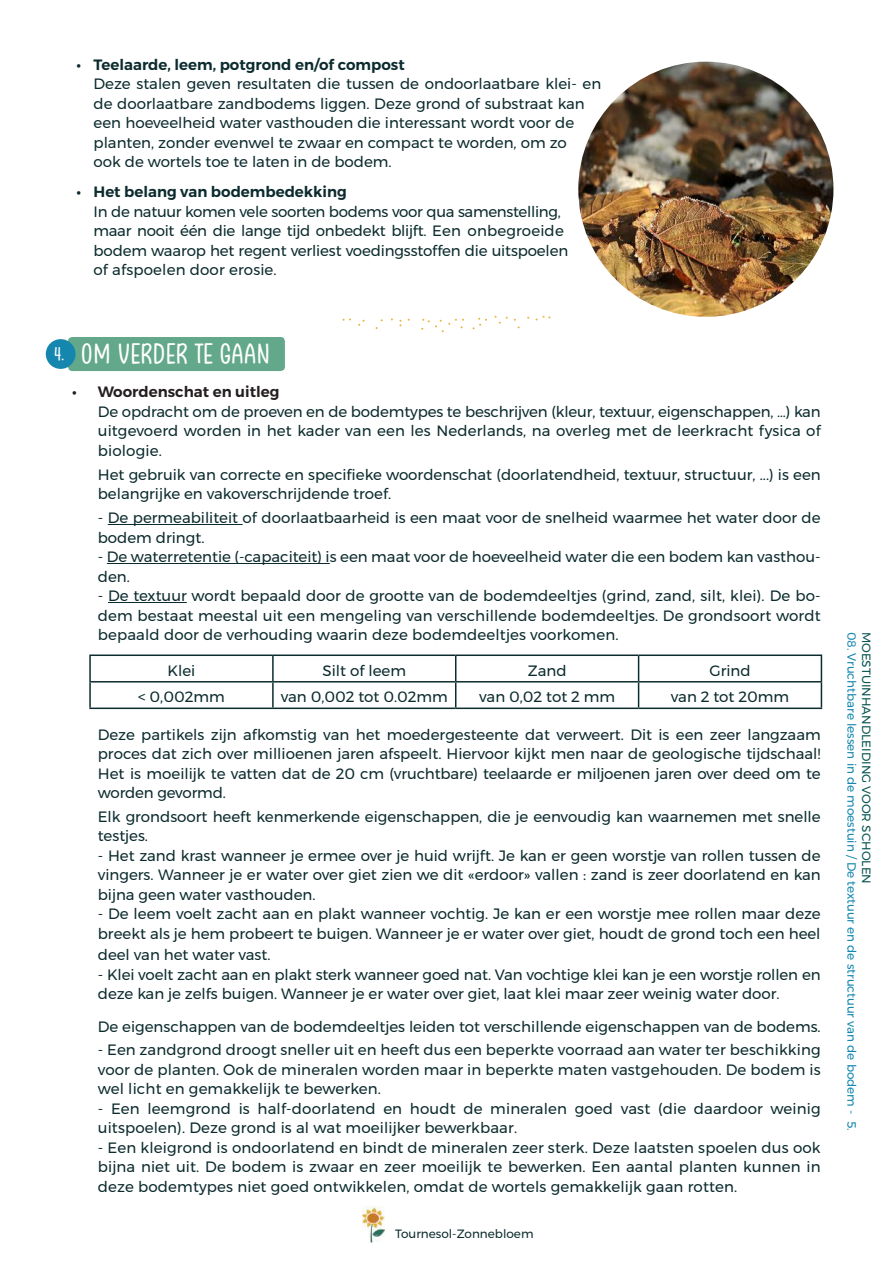
<style>
.page{position:relative;width:893px;height:1263px;background:#fff}
.page>*{position:absolute;margin:0;border:0;box-sizing:border-box;transform-origin:0 0}
.t1{font:27px "Clambake October Six";color:#fff}
.t2{font:18px "Clambake October Six";color:#fff}
.t3{font:15px/19.5px "Montserrat";color:#0c2b2e}
.t4{font:15px/19.5px "Montserrat";letter-spacing:-.02em;color:#0c2b2e}
.t5{font:600 15px "Montserrat";color:#0c2b2e}
.t6{font:600 15px "Montserrat";color:#241f1f}
.t7{font:12px "Montserrat";color:#1587af}
.t8{font:12px "Montserrat";color:#0a5650}
.t9{font:12px "Montserrat";color:#0c2b2e}
</style>
<div class="page">
<img style="left:363px;top:1206px;width:22px;height:36px">
<div style="left:68px;top:337px;width:217px;height:34px;background:#63a88a;border-radius:4px"></div>
<div style="left:46px;top:339px;width:30px;height:30px;background:#1587af;border-radius:50%"></div>
<hr style="left:108px;top:524px;width:135px;height:1px;background:#0c2b2e">
<hr style="left:107px;top:563px;width:223px;height:1px;background:#0c2b2e">
<hr style="left:108px;top:602px;width:79px;height:1px;background:#0c2b2e">
<hr style="left:89px;top:654px;width:184px;height:2px;background:#0c2b2e">
<hr style="left:89px;top:656px;width:2px;height:25px;background:#0c2b2e">
<hr style="left:273px;top:654px;width:183px;height:2px;background:#0c2b2e">
<hr style="left:272px;top:656px;width:2px;height:25px;background:#0c2b2e">
<hr style="left:456px;top:654px;width:183px;height:2px;background:#0c2b2e">
<hr style="left:639px;top:654px;width:183px;height:2px;background:#0c2b2e">
<hr style="left:89px;top:681px;width:184px;height:1px;background:#0c2b2e">
<hr style="left:89px;top:682px;width:2px;height:25px;background:#0c2b2e">
<hr style="left:273px;top:681px;width:183px;height:1px;background:#0c2b2e">
<hr style="left:272px;top:682px;width:2px;height:25px;background:#0c2b2e">
<hr style="left:456px;top:681px;width:183px;height:1px;background:#0c2b2e">
<svg style="left:455px;top:656px;width:1px;height:51px"></svg>
<hr style="left:639px;top:681px;width:183px;height:1px;background:#0c2b2e">
<svg style="left:638px;top:656px;width:1px;height:51px"></svg>
<svg style="left:821px;top:656px;width:1px;height:51px"></svg>
<hr style="left:89px;top:707px;width:184px;height:2px;background:#0c2b2e">
<hr style="left:273px;top:707px;width:183px;height:2px;background:#0c2b2e">
<hr style="left:456px;top:707px;width:183px;height:2px;background:#0c2b2e">
<hr style="left:639px;top:707px;width:183px;height:2px;background:#0c2b2e">
<img style="left:578px;top:62px;width:255px;height:255px;border-radius:128px">
<svg style="left:495px;top:316px;width:13px;height:8px"></svg>
<svg style="left:536px;top:316px;width:14px;height:4px"></svg>
<svg style="left:358px;top:320px;width:7px;height:6px"></svg>
<svg style="left:473px;top:318px;width:14px;height:11px"></svg>
<svg style="left:421px;top:319px;width:43px;height:13px"></svg>
<p class="t5" style="left:77px;top:53px;width:330px">• Teelaarde, leem, potgrond en/of compost</p>
<p class="t3" style="left:94px;top:74px;width:509px">Deze stalen geven resultaten die tussen de ondoorlaatbare klei- en de doorlaatbare zandbodems liggen. Deze grond of substraat kan een hoeveelheid water vasthouden die interessant wordt voor de planten, zonder evenwel te zwaar en compact te worden, om zo<br>ook de wortels toe te laten in de bodem.</p>
<p class="t5" style="left:77px;top:180px;width:272px">• Het belang van bodembedekking</p>
<p class="t4" style="left:94px;top:202px;width:476px">In de natuur komen vele soorten bodems voor qua samenstelling, maar nooit één die lange tijd onbedekt blijft. Een onbegroeide bodem waarop het regent verliest voedingsstoffen die uitspoelen of afspoelen door erosie.</p>
<p class="t2" style="left:54px;top:344px;width:12px">4.</p>
<h1 class="t1" style="left:81px;top:338px;width:191px">OM VERDER TE GAAN</h1>
<p class="t6" style="left:72px;top:380px;width:209px">• Woordenschat en uitleg</p>
<p class="t3" style="left:98px;top:402px;width:724px;text-align:justify">De opdracht om de proeven en de bodemtypes te beschrijven (kleur, textuur, eigenschappen, …) kan uitgevoerd worden in het kader van een les Nederlands, na overleg met de leerkracht fysica of biologie.</p>
<p class="t3" style="left:98px;top:464px;width:724px">Het gebruik van correcte en specifieke woordenschat (doorlatendheid, textuur, structuur, ...) is een belangrijke en vakoverschrijdende troef.</p>
<p class="t3" style="left:98px;top:508px;width:724px">- De permeabiliteit of doorlaatbaarheid is een maat voor de snelheid waarmee het water door de bodem dringt.</p>
<p class="t3" style="left:98px;top:547px;width:724px">- De waterretentie (-capaciteit) is een maat voor de hoeveelheid water die een bodem kan vasthou&shy;den.</p>
<p class="t3" style="left:98px;top:586px;width:724px;text-align:justify">- De textuur wordt bepaald door de grootte van de bodemdeeltjes (grind, zand, silt, klei). De bo&shy;dem bestaat meestal uit een mengeling van verschillende bodemdeeltjes. De grondsoort wordt bepaald door de verhouding waarin deze bodemdeeltjes voorkomen.</p>
<p class="t3" style="left:168px;top:660px;width:29px">Klei</p>
<p class="t3" style="left:323px;top:660px;width:85px">Silt of leem</p>
<p class="t3" style="left:528px;top:660px;width:40px">Zand</p>
<p class="t3" style="left:709px;top:660px;width:43px">Grind</p>
<p class="t3" style="left:138px;top:687px;width:88px">&lt; 0,002mm</p>
<p class="t3" style="left:281px;top:687px;width:169px">van 0,002 tot 0.02mm</p>
<p class="t3" style="left:479px;top:687px;width:137px">van 0,02 tot 2 mm</p>
<p class="t3" style="left:671px;top:687px;width:120px">van 2 tot 20mm</p>
<p class="t3" style="left:98px;top:724px;width:724px;text-align:justify">Deze partikels zijn afkomstig van het moedergesteente dat verweert. Dit is een zeer langzaam proces dat zich over millioenen jaren afspeelt. Hiervoor kijkt men naar de geologische tijdschaal!<br>Het is moeilijk te vatten dat de 20 cm (vruchtbare) teelaarde er miljoenen jaren over deed om te worden gevormd.</p>
<p class="t3" style="left:98px;top:807px;width:724px">Elk grondsoort heeft kenmerkende eigenschappen, die je eenvoudig kan waarnemen met snelle testjes.</p>
<p class="t3" style="left:98px;top:846px;width:724px;text-align:justify">- Het zand krast wanneer je ermee over je huid wrijft. Je kan er geen worstje van rollen tussen de vingers. Wanneer je er water over giet zien we dit «erdoor» vallen : zand is zeer doorlatend en kan bijna geen water vasthouden.</p>
<p class="t3" style="left:98px;top:904px;width:724px">- De leem voelt zacht aan en plakt wanneer vochtig. Je kan er een worstje mee rollen maar deze breekt als je hem probeert te buigen. Wanneer je er water over giet, houdt de grond toch een heel</p>
<p class="t3" style="left:98px;top:945px;width:174px">deel van het water vast.</p>
<p class="t3" style="left:98px;top:965px;width:724px">- Klei voelt zacht aan en plakt sterk wanneer goed nat. Van vochtige klei kan je een worstje rollen en deze kan je zelfs buigen. Wanneer je er water over giet, laat klei maar zeer weinig water door.</p>
<p class="t3" style="left:98px;top:1016px;width:724px">De eigenschappen van de bodemdeeltjes leiden tot verschillende eigenschappen van de bodems.</p>
<p class="t3" style="left:98px;top:1040px;width:724px;text-align:justify">- Een zandgrond droogt sneller uit en heeft dus een beperkte voorraad aan water ter beschikking voor de planten. Ook de mineralen worden maar in beperkte maten vastgehouden. De bodem is wel licht en gemakkelijk te bewerken.</p>
<p class="t3" style="left:98px;top:1099px;width:724px">- Een leemgrond is half-doorlatend en houdt de mineralen goed vast (die daardoor weinig uitspoelen). Deze grond is al wat moeilijker bewerkbaar.</p>
<p class="t3" style="left:98px;top:1138px;width:724px;text-align:justify">- Een kleigrond is ondoorlatend en bindt de mineralen zeer sterk. Deze laatsten spoelen dus ook bijna niet uit. De bodem is zwaar en zeer moeilijk te bewerken. Een aantal planten kunnen in deze bodemtypes niet goed ontwikkelen, omdat de wortels gemakkelijk gaan rotten.</p>
<p class="t9" style="left:395px;top:1225px;width:140px">Tournesol-Zonnebloem</p>
<p class="t7" style="left:861px;top:631px;width:500px;rotate:90deg">08. Vruchtbare lessen in de moestuin / De textuur en de structuur van de bodem - 5.</p>
<p class="t8" style="left:876px;top:631px;width:254px;rotate:90deg">MOESTUINHANDLEIDING VOOR SCHOLEN</p>
</div>
